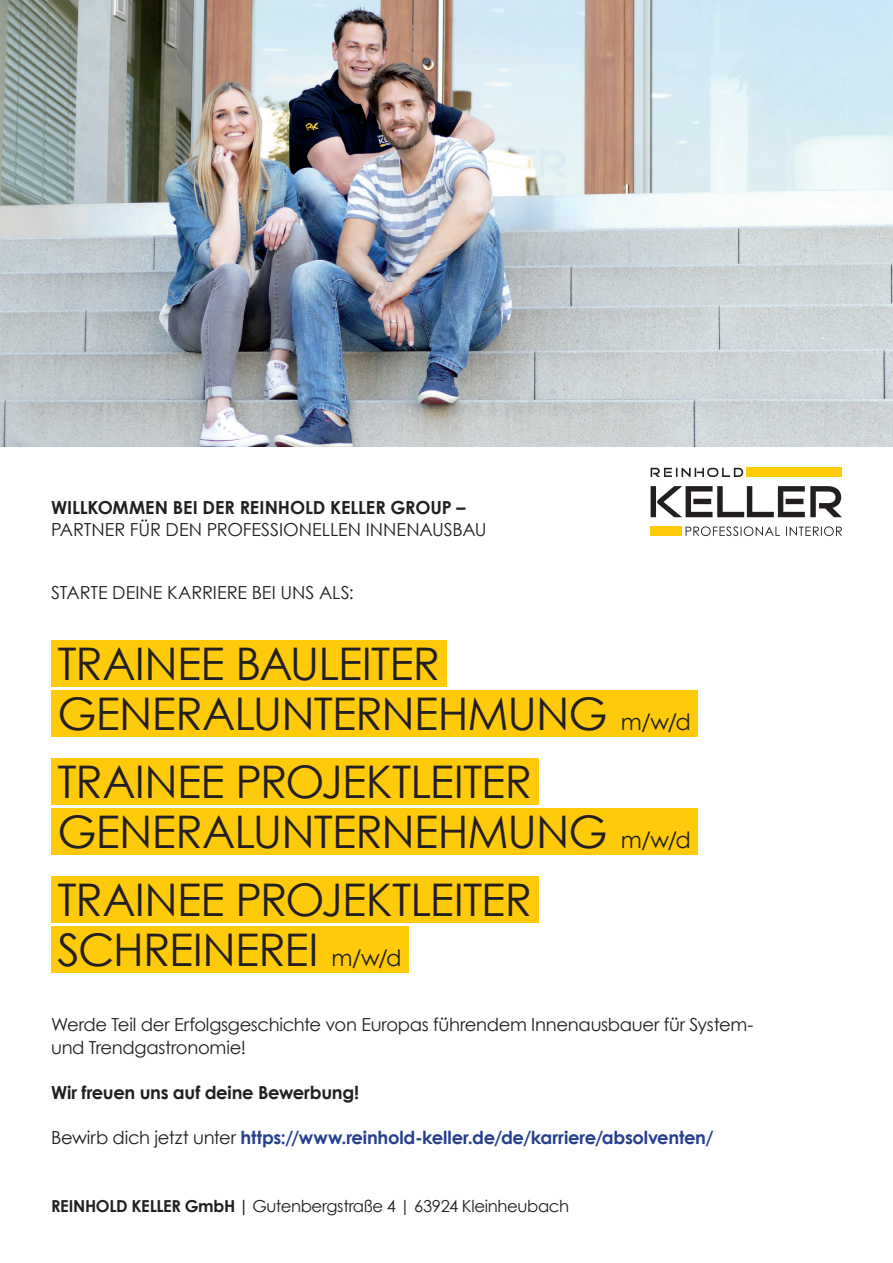
<style>
.page{position:relative;width:893px;height:1263px;background:#fff}
.page>*{position:absolute;margin:0;border:0;box-sizing:border-box;transform-origin:0 0}
.t1{font:45px "Century Gothic";letter-spacing:-.02em;color:#231f20}
.t2{font:22.5px "Century Gothic";color:#231f20}
.t3{font:18px/22.5px "Century Gothic";letter-spacing:-.015em;color:#231f20}
.t4{font:700 18px "Century Gothic";letter-spacing:-.015em;color:#253f8e}
.t5{font:700 18px "Century Gothic";letter-spacing:-.01em;color:#231f20}
.t6{font:16.5px "Century Gothic";letter-spacing:-.025em;color:#231f20}
.s1{font-weight:400;color:#231f20}
.s2{font-weight:700}
</style>
<div class="page">
<div style="left:51px;top:640px;width:396px;height:47px;background:#feca0a"></div>
<div style="left:51px;top:758px;width:488px;height:47px;background:#feca0a"></div>
<div style="left:51px;top:876px;width:488px;height:47px;background:#feca0a"></div>
<div style="left:51px;top:690px;width:646px;height:47px;background:#feca0a"></div>
<div style="left:51px;top:808px;width:646px;height:47px;background:#feca0a"></div>
<div style="left:51px;top:926px;width:357px;height:47px;background:#feca0a"></div>
<div style="left:651px;top:527px;width:31px;height:9px;background:#feca0a"></div>
<div style="left:747px;top:468px;width:95px;height:9px;background:#feca0a"></div>
<svg style="left:686px;top:526px;width:156px;height:10px"></svg>
<svg style="left:651px;top:486px;width:191px;height:31px"></svg>
<svg style="left:651px;top:468px;width:92px;height:9px"></svg>
<img style="left:0;top:0;width:893px;height:446px">
<p class="t5" style="left:51px;top:494px;width:416px">WILLKOMMEN BEI DER REINHOLD KELLER GROUP –</p>
<p class="t3" style="left:51px;top:518px;width:437px">PARTNER FÜR DEN PROFESSIONELLEN INNENAUSBAU</p>
<p class="t3" style="left:51px;top:581px;width:304px">STARTE DEINE KARRIERE BEI UNS ALS:</p>
<h1 class="t1" style="left:58px;top:632px;width:384px">TRAINEE BAULEITER</h1>
<h1 class="t1" style="left:58px;top:682px;width:552px">GENERALUNTERNEHMUNG</h1>
<h1 class="t1" style="left:58px;top:751px;width:476px">TRAINEE PROJEKTLEITER</h1>
<h1 class="t1" style="left:58px;top:800px;width:552px">GENERALUNTERNEHMUNG</h1>
<h1 class="t1" style="left:58px;top:869px;width:476px">TRAINEE PROJEKTLEITER</h1>
<h1 class="t1" style="left:58px;top:918px;width:262px">SCHREINEREI</h1>
<p class="t2" style="left:331px;top:942px;width:72px">m/w/d</p>
<p class="t2" style="left:621px;top:706px;width:72px">m/w/d</p>
<p class="t2" style="left:621px;top:824px;width:72px">m/w/d</p>
<p class="t3" style="left:51px;top:1013px;width:704px">Werde Teil der Erfolgsgeschichte von Europas führendem Innenausbauer für System&shy;und Trendgastronomie!</p>
<p class="t5" style="left:51px;top:1079px;width:310px">Wir freuen uns auf deine Bewerbung!</p>
<p class="t4" style="left:51px;top:1124px;width:664px"><span class="s1">Bewirb dich jetzt unter</span> https://www.reinhold-keller.de/de/karriere/absolventen/</p>
<p class="t6" style="left:51px;top:1194px;width:520px"><span class="s2">REINHOLD KELLER GmbH |</span> Gutenbergstraße 4 | 63924 Kleinheubach</p>
</div>
